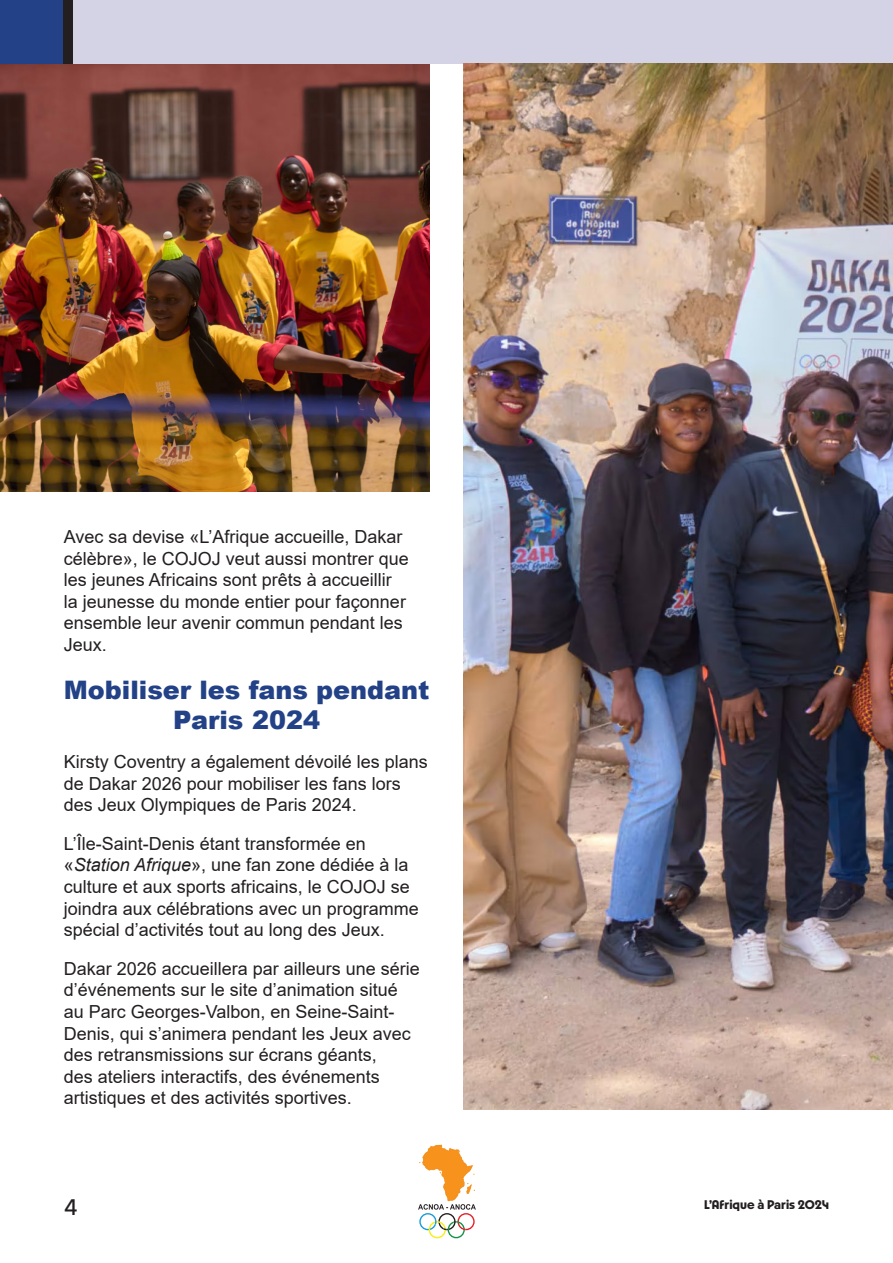
<style>
.page{position:relative;width:893px;height:1263px;background:#fff}
.page>*{position:absolute;margin:0;border:0;box-sizing:border-box;transform-origin:0 0}
.t1{font:900 25.5px/30.6px "Arial";color:#234187;text-align:center}
.t2{font:22.5px "MADETOMMY";color:#231f20}
.t3{font:18px/21.6px "Arial";color:#231f20}
.t4{font:13.5px "Paris 2024 Variable Regular";color:#231f20}
.s1{font-style:italic}
</style>
<div class="page">
<img style="left:419px;top:1144px;width:56px;height:57px">
<svg style="left:418px;top:1204px;width:58px;height:35px"></svg>
<img style="left:0;top:64px;width:429px;height:427px">
<div style="left:0;top:0;width:64px;height:64px;background:#234187"></div>
<div style="left:64px;top:0;width:10px;height:64px;background:#231f20"></div>
<div style="left:74px;top:0;width:819px;height:64px;background:#d3d3e5"></div>
<img style="left:463px;top:64px;width:430px;height:1046px">
<p class="t3" style="left:64px;top:526px;width:347px">Avec sa devise «L’Afrique accueille, Dakar célèbre», le COJOJ veut aussi montrer que les jeunes Africains sont prêts à accueillir la jeunesse du monde entier pour façonner ensemble leur avenir commun pendant les Jeux.</p>
<p class="t1" style="left:64px;top:673px;width:367px">Mobiliser les fans pendant<br>Paris 2024</p>
<p class="t3" style="left:64px;top:751px;width:366px">Kirsty Coventry a également dévoilé les plans de Dakar 2026 pour mobiliser les fans lors des Jeux Olympiques de Paris 2024.</p>
<p class="t3" style="left:64px;top:832px;width:357px">L’Île-Saint-Denis étant transformée en «<span class="s1">Station Afrique</span>», une fan zone dédiée à la culture et aux sports africains, le COJOJ se joindra aux célébrations avec un programme spécial d’activités tout au long des Jeux.</p>
<p class="t3" style="left:64px;top:957px;width:358px">Dakar 2026 accueillera par ailleurs une série d’événements sur le site d’animation situé au Parc Georges-Valbon, en Seine-Saint-Denis, qui s’animera pendant les Jeux avec des retransmissions sur écrans géants,<br>des ateliers interactifs, des événements artistiques et des activités sportives.</p>
<p class="t2" style="left:64px;top:1194px;width:16px">4</p>
<p class="t4" style="left:704px;top:1197px;width:126px">L’Afrique à Paris 2024</p>
</div>
